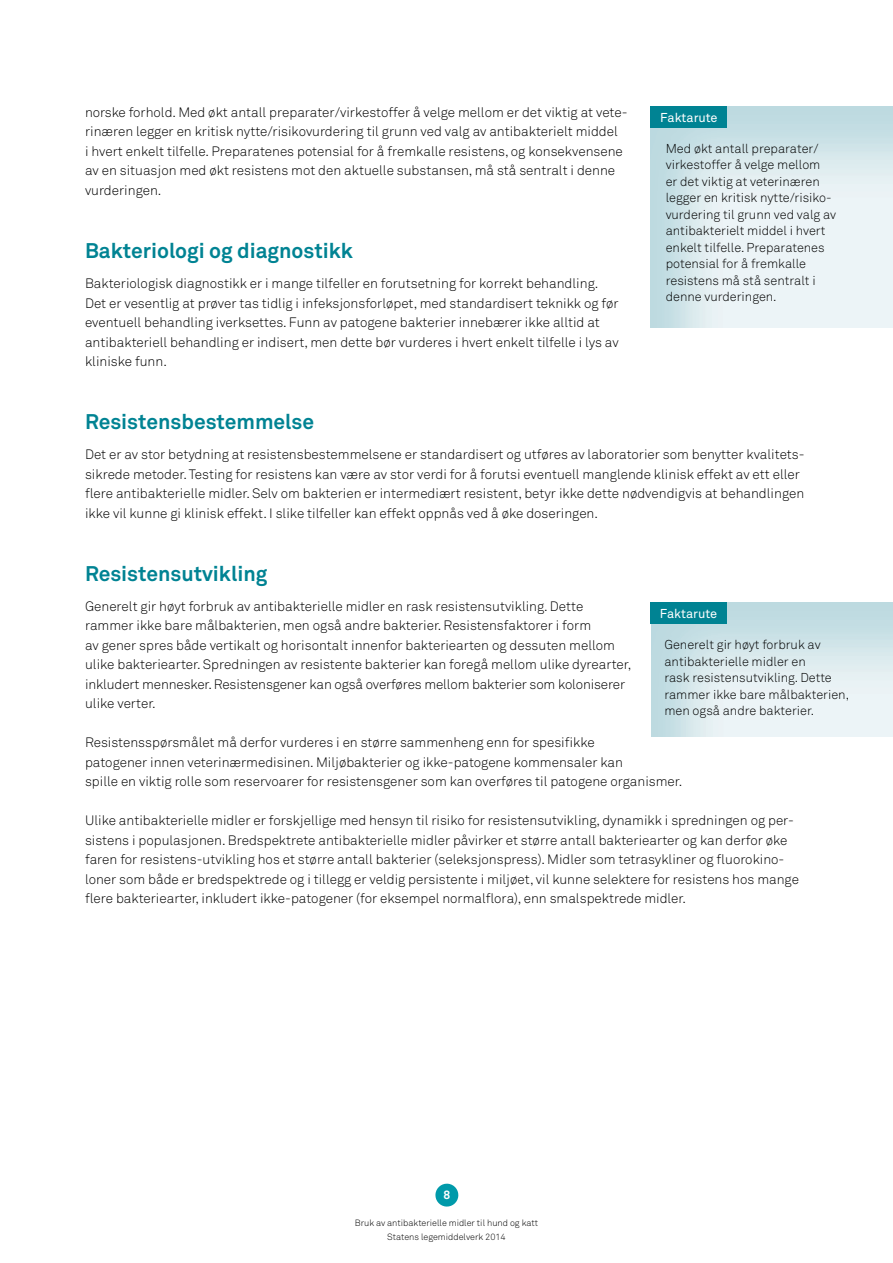
<style>
.page{position:relative;width:893px;height:1263px;background:#fff}
.page>*{position:absolute;margin:0;border:0;box-sizing:border-box;transform-origin:0 0}
.t1{font:700 21px "Akkurat Pro";color:#008393}
.t2{font:13.5px/19.5px "Akkurat Light Pro";color:#000}
.t3{font:12.75px/16.5px "Akkurat Light Pro";color:#000}
.t4{font:12.75px "Akkurat Pro";color:#fff}
.t5{font:700 12px "Akkurat Pro";color:#fff}
.t6{font:9px/14.4px "Akkurat Light Pro";color:#000;text-align:center}
</style>
<div class="page">
<svg style="left:435px;top:1183px;width:24px;height:24px"></svg>
<div style="left:651px;top:106px;width:76px;height:22px;background:#008393"></div>
<img style="left:651px;top:602px;width:242px;height:134px">
<div style="left:651px;top:602px;width:76px;height:21px;background:#008393"></div>
<p class="t2" style="left:85px;top:103px;width:544px">norske forhold. Med økt antall preparater/virkestoffer å velge mellom er det viktig at vete&shy;rinæren legger en kritisk nytte/risikovurdering til grunn ved valg av antibakterielt middel<br>i hvert enkelt tilfelle. Preparatenes potensial for å fremkalle resistens, og konsekvensene av en situasjon med økt resistens mot den aktuelle substansen, må stå sentralt i denne vurderingen.</p>
<h1 class="t1" style="left:85px;top:237px;width:269px">Bakteriologi og diagnostikk</h1>
<p class="t2" style="left:85px;top:274px;width:535px">Bakteriologisk diagnostikk er i mange tilfeller en forutsetning for korrekt behandling.<br>Det er vesentlig at prøver tas tidlig i infeksjonsforløpet, med standardisert teknikk og før eventuell behandling iverksettes. Funn av patogene bakterier innebærer ikke alltid at antibakteriell behandling er indisert, men dette bør vurderes i hvert enkelt tilfelle i lys av kliniske funn.</p>
<p class="t4" style="left:660px;top:110px;width:59px">Faktarute</p>
<p class="t3" style="left:666px;top:140px;width:172px">Med økt antall preparater/ virkestoffer å velge mellom<br>er det viktig at veterinæren legger en kritisk nytte/risiko&shy;vurdering til grunn ved valg av antibakterielt middel i hvert enkelt tilfelle. Preparatenes potensial for å fremkalle resistens må stå sentralt i denne vurderingen.</p>
<h1 class="t1" style="left:85px;top:409px;width:231px">Resistensbestemmelse</h1>
<p class="t2" style="left:85px;top:445px;width:721px">Det er av stor betydning at resistensbestemmelsene er standardisert og utføres av laboratorier som benytter kvalitets&shy;sikrede metoder. Testing for resistens kan være av stor verdi for å forutsi eventuell manglende klinisk effekt av ett eller flere antibakterielle midler. Selv om bakterien er intermediært resistent, betyr ikke dette nødvendigvis at behandlingen ikke vil kunne gi klinisk effekt. I slike tilfeller kan effekt oppnås ved å øke doseringen.</p>
<h1 class="t1" style="left:85px;top:560px;width:184px">Resistensutvikling</h1>
<p class="t2" style="left:85px;top:597px;width:548px">Generelt gir høyt forbruk av antibakterielle midler en rask resistensutvikling. Dette rammer ikke bare målbakterien, men også andre bakterier. Resistensfaktorer i form<br>av gener spres både vertikalt og horisontalt innenfor bakteriearten og dessuten mellom ulike bakteriearter. Spredningen av resistente bakterier kan foregå mellom ulike dyrearter, inkludert mennesker. Resistensgener kan også overføres mellom bakterier som koloniserer ulike verter.</p>
<p class="t2" style="left:85px;top:733px;width:599px">Resistensspørsmålet må derfor vurderes i en større sammenheng enn for spesifikke<br>patogener innen veterinærmedisinen. Miljøbakterier og ikke-patogene kommensaler kan<br>spille en viktig rolle som reservoarer for resistensgener som kan overføres til patogene organismer.</p>
<p class="t2" style="left:85px;top:811px;width:715px">Ulike antibakterielle midler er forskjellige med hensyn til risiko for resistensutvikling, dynamikk i spredningen og per&shy;sistens i populasjonen. Bredspektrete antibakterielle midler påvirker et større antall bakteriearter og kan derfor øke faren for resistens-utvikling hos et større antall bakterier (seleksjonspress). Midler som tetrasykliner og fluorokino&shy;loner som både er bredspektrede og i tillegg er veldig persistente i miljøet, vil kunne selektere for resistens hos mange flere bakteriearter, inkludert ikke-patogener (for eksempel normalflora), enn smalspektrede midler.</p>
<p class="t4" style="left:660px;top:606px;width:59px">Faktarute</p>
<p class="t3" style="left:664px;top:637px;width:186px">Generelt gir høyt forbruk av antibakterielle midler en<br>rask resistensutvikling. Dette rammer ikke bare målbakterien, men også andre bakterier.</p>
<p class="t5" style="left:443px;top:1187px;width:8px">8</p>
<p class="t6" style="left:355px;top:1216px;width:185px">Bruk av antibakterielle midler til hund og katt<br>Statens legemiddelverk 2014</p>
</div>
